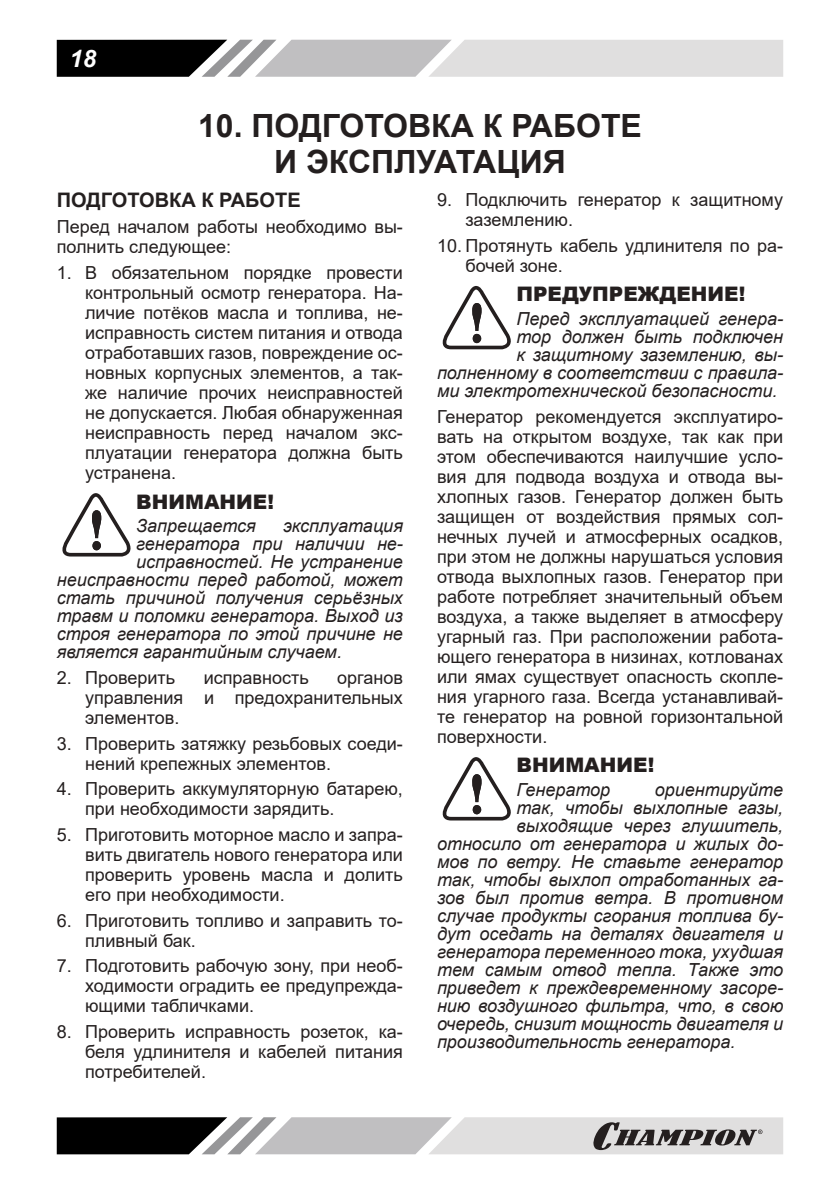
<style>
.page{position:relative;width:840px;height:1191px;background:#fff}
.page>*{position:absolute;margin:0;border:0;box-sizing:border-box;transform-origin:0 0}
.t1{font:700 32px/36px "Arial";color:#241f1f;text-align:center}
.t2{font:italic 700 24px "Arial";color:#fff}
.t3{font:900 20px "Arial";color:#241f1f}
.t4{font:700 20px "Arial";color:#241f1f}
.t5{font:18px/20px "Arial";color:#241f1f}
.t6{font:italic 18px "Arial";color:#241f1f}
</style>
<div class="page">
<svg style="left:57px;top:40px;width:725px;height:37px;background:#aaa9aa"></svg>
<svg style="left:57px;top:1117px;width:725px;height:37px;background:#9e9e9e"></svg>
<svg style="left:62px;top:493px;width:69px;height:63px"></svg>
<svg style="left:442px;top:286px;width:69px;height:63px"></svg>
<svg style="left:442px;top:757px;width:69px;height:63px"></svg>
<h2 class="t2" style="left:70px;top:50px;width:28px">18</h2>
<h1 class="t1" style="left:198px;top:108px;width:445px">10. ПОДГОТОВКА К РАБОТЕ<br>И ЭКСПЛУАТАЦИЯ</h1>
<p class="t4" style="left:57px;top:186px;width:245px">ПОДГОТОВКА К РАБОТЕ</p>
<p class="t5" style="left:57px;top:217px;width:347px">Перед началом работы необходимо вы&shy;полнить следующее:</p>
<p class="t5" style="left:85px;top:262px;width:319px;text-align:justify;text-indent:-28px">1. В обязательном порядке провести контрольный осмотр генератора. На&shy;личие потёков масла и топлива, не&shy;исправность систем питания и отвода отработавших газов, повреждение ос&shy;новных корпусных элементов, а так&shy;же наличие прочих неисправностей не допускается. Любая обнаруженная неисправность перед началом экс&shy;плуатации генератора должна быть устранена.</p>
<p class="t3" style="left:136px;top:487px;width:139px">ВНИМАНИЕ!</p>
<p class="t6" style="left:136px;top:514px;width:121px">Запрещается</p>
<p class="t6" style="left:283px;top:514px;width:121px">эксплуатация</p>
<p class="t6" style="left:136px;top:532px;width:268px">генератора при наличии не-</p>
<p class="t6" style="left:136px;top:550px;width:268px">исправностей. Не устранение</p>
<p class="t6" style="left:57px;top:568px;width:347px">неисправности перед работой, может</p>
<p class="t6" style="left:57px;top:586px;width:347px">стать причиной получения серьёзных</p>
<p class="t6" style="left:57px;top:604px;width:347px">травм и поломки генератора. Выход из</p>
<p class="t6" style="left:57px;top:622px;width:347px">строя генератора по этой причине не</p>
<p class="t6" style="left:57px;top:640px;width:286px">является гарантийным случаем.</p>
<p class="t5" style="left:57px;top:667px;width:120px">2. Проверить</p>
<p class="t5" style="left:203px;top:667px;width:106px">исправность</p>
<p class="t5" style="left:465px;top:189px;width:319px;text-indent:-28px">9. Подключить генератор к защитному заземлению.</p>
<p class="t5" style="left:465px;top:235px;width:319px;text-indent:-28px">10. Протянуть кабель удлинителя по ра&shy;бочей зоне.</p>
<p class="t3" style="left:516px;top:280px;width:230px">ПРЕДУПРЕЖДЕНИЕ!</p>
<p class="t6" style="left:516px;top:307px;width:268px">Перед эксплуатацией генера-</p>
<p class="t6" style="left:516px;top:325px;width:268px">тор должен быть подключен</p>
<p class="t6" style="left:516px;top:343px;width:268px">к защитному заземлению, вы-</p>
<p class="t6" style="left:437px;top:361px;width:347px">полненному в соответствии с правила-</p>
<p class="t6" style="left:437px;top:379px;width:342px">ми электротехнической безопасности.</p>
<p class="t5" style="left:437px;top:406px;width:347px;text-align:justify">Генератор рекомендуется эксплуатиро&shy;вать на открытом воздухе, так как при этом обеспечиваются наилучшие усло&shy;вия для подвода воздуха и отвода вы&shy;хлопных газов. Генератор должен быть защищен от воздействия прямых сол&shy;нечных лучей и атмосферных осадков, при этом не должны нарушаться условия отвода выхлопных газов. Генератор при работе потребляет значительный объем воздуха, а также выделяет в атмосферу угарный газ. При расположении работа&shy;ющего генератора в низинах, котлованах или ямах существует опасность скопле&shy;ния угарного газа. Всегда устанавливай&shy;те генератор на ровной горизонтальной поверхности.</p>
<p class="t3" style="left:516px;top:751px;width:139px">ВНИМАНИЕ!</p>
<p class="t6" style="left:516px;top:778px;width:95px">Генератор</p>
<p class="t6" style="left:654px;top:778px;width:130px">ориентируйте</p>
<p class="t6" style="left:516px;top:796px;width:268px">так, чтобы выхлопные газы,</p>
<p class="t6" style="left:516px;top:814px;width:268px">выходящие через глушитель,</p>
<p class="t6" style="left:437px;top:832px;width:347px">относило от генератора и жилых до-</p>
<p class="t6" style="left:437px;top:850px;width:347px">мов по ветру. Не ставьте генератор</p>
<p class="t6" style="left:437px;top:868px;width:347px">так, чтобы выхлоп отработанных га-</p>
<p class="t6" style="left:437px;top:886px;width:347px">зов был против ветра. В противном</p>
<p class="t6" style="left:437px;top:904px;width:347px">случае продукты сгорания топлива бу-</p>
<p class="t6" style="left:437px;top:922px;width:347px">дут оседать на деталях двигателя и</p>
<p class="t6" style="left:437px;top:940px;width:347px">генератора переменного тока, ухудшая</p>
<p class="t6" style="left:437px;top:958px;width:347px">тем самым отвод тепла. Также это</p>
<p class="t6" style="left:437px;top:976px;width:347px">приведет к преждевременному засоре-</p>
<p class="t6" style="left:437px;top:994px;width:347px">нию воздушного фильтра, что, в свою</p>
<p class="t6" style="left:437px;top:1012px;width:347px">очередь, снизит мощность двигателя и</p>
<p class="t6" style="left:437px;top:1030px;width:300px">производительность генератора.</p>
<p class="t5" style="left:85px;top:667px;width:319px;text-align:justify;text-indent:252px">органов управления и предохранительных элементов.</p>
<p class="t5" style="left:85px;top:733px;width:319px;text-indent:-28px">3. Проверить затяжку резьбовых соеди&shy;нений крепежных элементов.</p>
<p class="t5" style="left:85px;top:779px;width:319px;text-indent:-28px">4. Проверить аккумуляторную батарею, при необходимости зарядить.</p>
<p class="t5" style="left:85px;top:824px;width:319px;text-align:justify;text-indent:-28px">5. Приготовить моторное масло и запра&shy;вить двигатель нового генератора или проверить уровень масла и долить его при необходимости.</p>
<p class="t5" style="left:85px;top:910px;width:319px;text-indent:-28px">6. Приготовить топливо и заправить то&shy;пливный бак.</p>
<p class="t5" style="left:85px;top:956px;width:319px;text-align:justify;text-indent:-28px">7. Подготовить рабочую зону, при необ&shy;ходимости оградить ее предупрежда&shy;ющими табличками.</p>
<p class="t5" style="left:85px;top:1021px;width:319px;text-align:justify;text-indent:-28px">8. Проверить исправность розеток, ка&shy;беля удлинителя и кабелей питания потребителей.</p>
</div>
